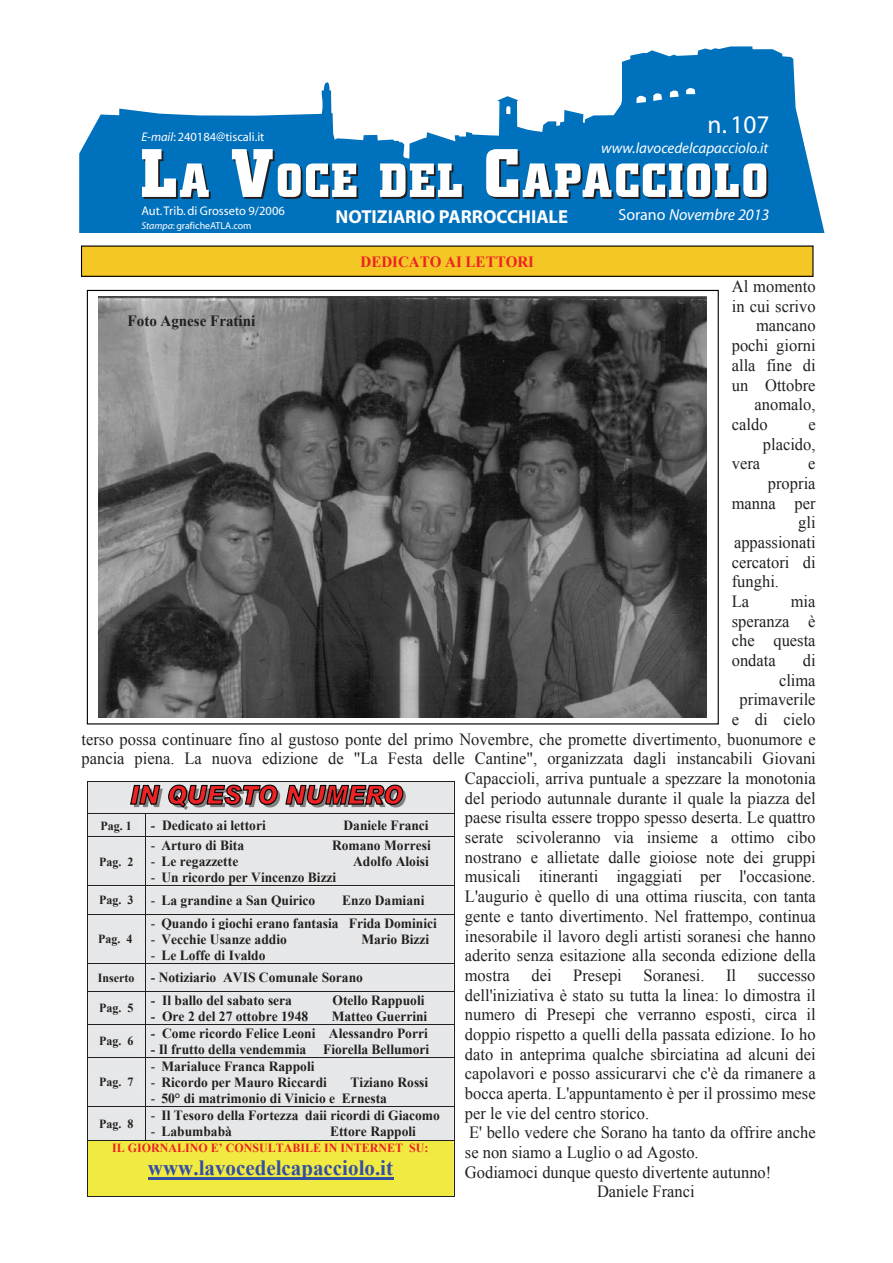
<style>
.page{position:relative;width:893px;height:1263px;background:#fff}
.page>*{position:absolute;margin:0;border:0;box-sizing:border-box;transform-origin:0 0}
.t1{font:25.5px "Myriad";color:#fff}
.t2{font:700 21.75px "Times New Roman";color:#344ea2;scale:.96 1}
.t3{font:700 18.9px "Myriad";color:#fff}
.t4{font:17.1px/19.6px "Times New Roman";color:#231f20;text-align:right;scale:.96 1}
.t5{font:italic 16.05px "Myriad";color:#fff}
.t6{font:700 15.6px "Times New Roman";color:#ed2224;scale:.96 1}
.t7{font:700 15.6px "Times New Roman";color:#231f20;scale:.96 1}
.t8{font:italic 15px "Myriad";color:#fff}
.t9{font:700 13.95px/22.5px "Times New Roman";color:#231f20;scale:.96 1}
.t10{font:12.6px "Myriad";color:#fff}
.t11{font:700 12.45px "Times New Roman";color:#ed2224;scale:.96 1}
.t12{font:700 12.45px "Times New Roman";color:#231f20;scale:.96 1}
.t13{font:10.05px "Myriad";color:#fff}
.s1{font-style:italic}
.s2{font-style:normal}
.s3{font-weight:400}
.s4{font-size:12.45px}
</style>
<div class="page">
<svg style="left:79px;top:46px;width:745px;height:187px;fill:#0071bc"></svg>
<svg style="left:142px;top:149px;width:69px;height:50px"></svg>
<svg style="left:232px;top:149px;width:126px;height:50px"></svg>
<svg style="left:380px;top:163px;width:84px;height:36px"></svg>
<svg style="left:486px;top:149px;width:282px;height:50px"></svg>
<div style="left:82px;top:246px;width:731px;height:30px;background:#f5c724"></div>
<div style="left:81px;top:246px;width:732px;height:31px;border:1px solid #010202"></div>
<img style="left:99px;top:297px;width:608px;height:421px">
<svg style="left:87px;top:781px;width:368px;height:416px;background:#dbd9c5"></svg>
<p class="t10" style="left:141px;top:132px;width:125px"><span class="s1">E-mail</span>: 240184@tiscali.it</p>
<p class="t10" style="left:141px;top:206px;width:145px">Aut. Trib. di Grosseto 9/2006</p>
<p class="t13" style="left:141px;top:222px;width:112px"><span class="s1">Stampa</span>: graficheATLA.com</p>
<p class="t7" style="left:128px;top:312px;width:134px">Foto Agnese Fratini</p>
<p class="t3" style="left:336px;top:209px;width:234px">NOTIZIARIO PARROCCHIALE</p>
<p class="t6" style="left:361px;top:253px;width:182px">DEDICATO AI LETTORI</p>
<h1 class="t1" style="left:708px;top:115px;width:63px">n. 107</h1>
<p class="t8" style="left:601px;top:142px;width:168px">www.lavocedelcapacciolo.it</p>
<p class="t5" style="left:618px;top:209px;width:152px"><span class="s2">Sorano</span> Novembre 2013</p>
<p class="t4" style="left:732px;top:277px;width:89px">Al momento</p>
<p class="t4" style="left:732px;top:296px;width:89px">in cui scrivo</p>
<p class="t4" style="left:756px;top:316px;width:64px">mancano</p>
<p class="t4" style="left:732px;top:336px;width:89px">pochi giorni</p>
<p class="t4" style="left:732px;top:355px;width:89px">alla fine di</p>
<p class="t4" style="left:732px;top:375px;width:89px">un Ottobre</p>
<p class="t4" style="left:754px;top:395px;width:65px">anomalo,</p>
<p class="t4" style="left:732px;top:414px;width:39px">caldo</p>
<p class="t4" style="left:763px;top:414px;width:57px">e placido,</p>
<p class="t4" style="left:732px;top:454px;width:31px">vera</p>
<p class="t4" style="left:808px;top:454px;width:9px">e</p>
<p class="t4" style="left:768px;top:473px;width:51px">propria</p>
<p class="t4" style="left:732px;top:493px;width:89px">manna per</p>
<p class="t4" style="left:798px;top:513px;width:20px">gli</p>
<p class="t4" style="left:734px;top:532px;width:86px">appassionati</p>
<p class="t4" style="left:732px;top:552px;width:89px">cercatori di</p>
<p class="t4" style="left:732px;top:572px;width:51px">funghi.</p>
<p class="t4" style="left:732px;top:591px;width:20px">La</p>
<p class="t4" style="left:732px;top:591px;width:89px;text-align:justify;text-indent:59px">mia speranza è che questa ondata</p>
<p class="t4" style="left:803px;top:650px;width:15px">di</p>
<p class="t4" style="left:779px;top:670px;width:40px">clima</p>
<p class="t4" style="left:739px;top:690px;width:81px">primaverile</p>
<p class="t4" style="left:732px;top:709px;width:89px">e di cielo</p>
<p class="t4" style="left:82px;top:729px;width:766px">terso possa continuare fino al gustoso ponte del primo Novembre, che promette divertimento, buonumore e</p>
<p class="t4" style="left:82px;top:749px;width:766px">pancia piena. La nuova edizione de "La Festa delle Cantine", organizzata dagli instancabili Giovani</p>
<p class="t4" style="left:465px;top:769px;width:367px">Capaccioli, arriva puntuale a spezzare la monotonia</p>
<p class="t4" style="left:465px;top:788px;width:367px">del periodo autunnale durante il quale la piazza del</p>
<p class="t4" style="left:465px;top:808px;width:367px">paese risulta essere troppo spesso deserta. Le quattro</p>
<p class="t4" style="left:465px;top:828px;width:367px">serate scivoleranno via insieme a ottimo cibo</p>
<p class="t4" style="left:465px;top:847px;width:367px">nostrano e allietate dalle gioiose note dei gruppi</p>
<p class="t4" style="left:465px;top:867px;width:367px">musicali itineranti ingaggiati per l'occasione.</p>
<p class="t4" style="left:465px;top:887px;width:367px">L'augurio è quello di una ottima riuscita, con tanta</p>
<p class="t4" style="left:465px;top:906px;width:367px">gente e tanto divertimento. Nel frattempo, continua</p>
<p class="t4" style="left:465px;top:926px;width:367px">inesorabile il lavoro degli artisti soranesi che hanno</p>
<p class="t4" style="left:465px;top:946px;width:367px">aderito senza esitazione alla seconda edizione della</p>
<p class="t4" style="left:465px;top:965px;width:48px">mostra</p>
<p class="t4" style="left:531px;top:965px;width:22px">dei</p>
<p class="t4" style="left:573px;top:965px;width:52px">Presepi</p>
<p class="t4" style="left:643px;top:965px;width:65px">Soranesi.</p>
<p class="t4" style="left:726px;top:965px;width:12px">Il</p>
<p class="t4" style="left:758px;top:965px;width:62px">successo</p>
<p class="t4" style="left:465px;top:985px;width:367px">dell'iniziativa è stato su tutta la linea: lo dimostra il</p>
<p class="t4" style="left:465px;top:1005px;width:367px">numero di Presepi che verranno esposti, circa il</p>
<p class="t4" style="left:465px;top:1024px;width:367px">doppio rispetto a quelli della passata edizione. Io ho</p>
<p class="t4" style="left:465px;top:1044px;width:367px">dato in anteprima qualche sbirciatina ad alcuni dei</p>
<p class="t4" style="left:465px;top:1064px;width:367px">capolavori e posso assicurarvi che c'è da rimanere a</p>
<p class="t4" style="left:465px;top:1083px;width:367px">bocca aperta. L'appuntamento è per il prossimo mese</p>
<p class="t4" style="left:465px;top:1103px;width:194px">per le vie del centro storico.</p>
<p class="t4" style="left:469px;top:1123px;width:363px">E' bello vedere che Sorano ha tanto da offrire anche</p>
<p class="t4" style="left:465px;top:1142px;width:245px">se non siamo a Luglio o ad Agosto.</p>
<p class="t4" style="left:465px;top:1162px;width:321px">Godiamoci dunque questo divertente autunno!</p>
<p class="t4" style="left:597px;top:1182px;width:103px">Daniele Franci</p>
<p class="t12" style="left:101px;top:819px;width:34px">Pag. 1</p>
<p class="t9" style="left:151px;top:814px;width:121px">- Dedicato ai lettori</p>
<p class="t9" style="left:344px;top:814px;width:90px">Daniele Franci</p>
<p class="t12" style="left:99px;top:855px;width:37px">Pag. 2</p>
<p class="t9" style="left:151px;top:834px;width:99px"><span class="s3">-</span> Arturo di Bita</p>
<p class="t9" style="left:332px;top:834px;width:104px">Romano Morresi</p>
<p class="t9" style="left:151px;top:850px;width:93px"><span class="s3">-</span> Le regazzette</p>
<p class="t9" style="left:353px;top:850px;width:80px">Adolfo Aloisi</p>
<p class="t9" style="left:99px;top:867px;width:249px;text-indent:52px"><span class="s3">-</span> Un ricordo per Vincenzo Bizzi<br><span class="s4">Pag. 3</span> <span class="s3">-</span> La grandine a San Quirico</p>
<p class="t9" style="left:342px;top:889px;width:87px">Enzo Damiani</p>
<p class="t9" style="left:151px;top:912px;width:300px"><span class="s3">-</span> Quando i giochi erano fantasia Frida Dominici</p>
<p class="t9" style="left:151px;top:928px;width:143px"><span class="s3">-</span> Vecchie Usanze addio</p>
<p class="t9" style="left:361px;top:928px;width:72px">Mario Bizzi</p>
<p class="t9" style="left:98px;top:944px;width:278px;text-indent:53px"><span class="s3">-</span> Le Loffe di Ivaldo<br><span class="s4">Inserto</span> - Notiziario AVIS Comunale Sorano</p>
<p class="t12" style="left:99px;top:1001px;width:37px">Pag. 5</p>
<p class="t12" style="left:98px;top:932px;width:37px">Pag. 4</p>
<p class="t9" style="left:151px;top:989px;width:149px">- Il ballo del sabato sera</p>
<p class="t9" style="left:333px;top:989px;width:97px">Otello Rappuoli</p>
<p class="t9" style="left:151px;top:1005px;width:165px">- Ore 2 del 27 ottobre 1948</p>
<p class="t9" style="left:332px;top:1005px;width:101px">Matteo Guerrini</p>
<p class="t9" style="left:151px;top:1022px;width:290px">- Come ricordo Felice Leoni Alessandro Porri</p>
<p class="t9" style="left:151px;top:1038px;width:292px">- Il frutto della vendemmia Fiorella Bellumori</p>
<p class="t12" style="left:99px;top:1034px;width:37px">Pag. 6</p>
<p class="t9" style="left:151px;top:1055px;width:172px"><span class="s3">-</span> Marialuce Franca Rappoli</p>
<p class="t9" style="left:151px;top:1071px;width:185px"><span class="s3">-</span> Ricordo per Mauro Riccardi</p>
<p class="t9" style="left:351px;top:1071px;width:82px">Tiziano Rossi</p>
<p class="t9" style="left:151px;top:1087px;width:248px"><span class="s3">-</span> 50° di matrimonio di Vinicio e Ernesta</p>
<p class="t12" style="left:99px;top:1075px;width:37px">Pag. 7</p>
<p class="t9" style="left:151px;top:1104px;width:303px"><span class="s3">-</span> Il Tesoro della Fortezza daii ricordi di Giacomo</p>
<p class="t9" style="left:151px;top:1120px;width:86px"><span class="s3">-</span> Labumbabà</p>
<p class="t9" style="left:330px;top:1120px;width:91px">Ettore Rappoli</p>
<p class="t11" style="left:112px;top:1141px;width:331px">IL GIORNALINO E’ CONSULTABILE IN INTERNET SU:</p>
<p class="t2" style="left:148px;top:1156px;width:257px">www.lavocedelcapacciolo.it</p>
<p class="t12" style="left:99px;top:1117px;width:37px">Pag. 8</p>
</div>
